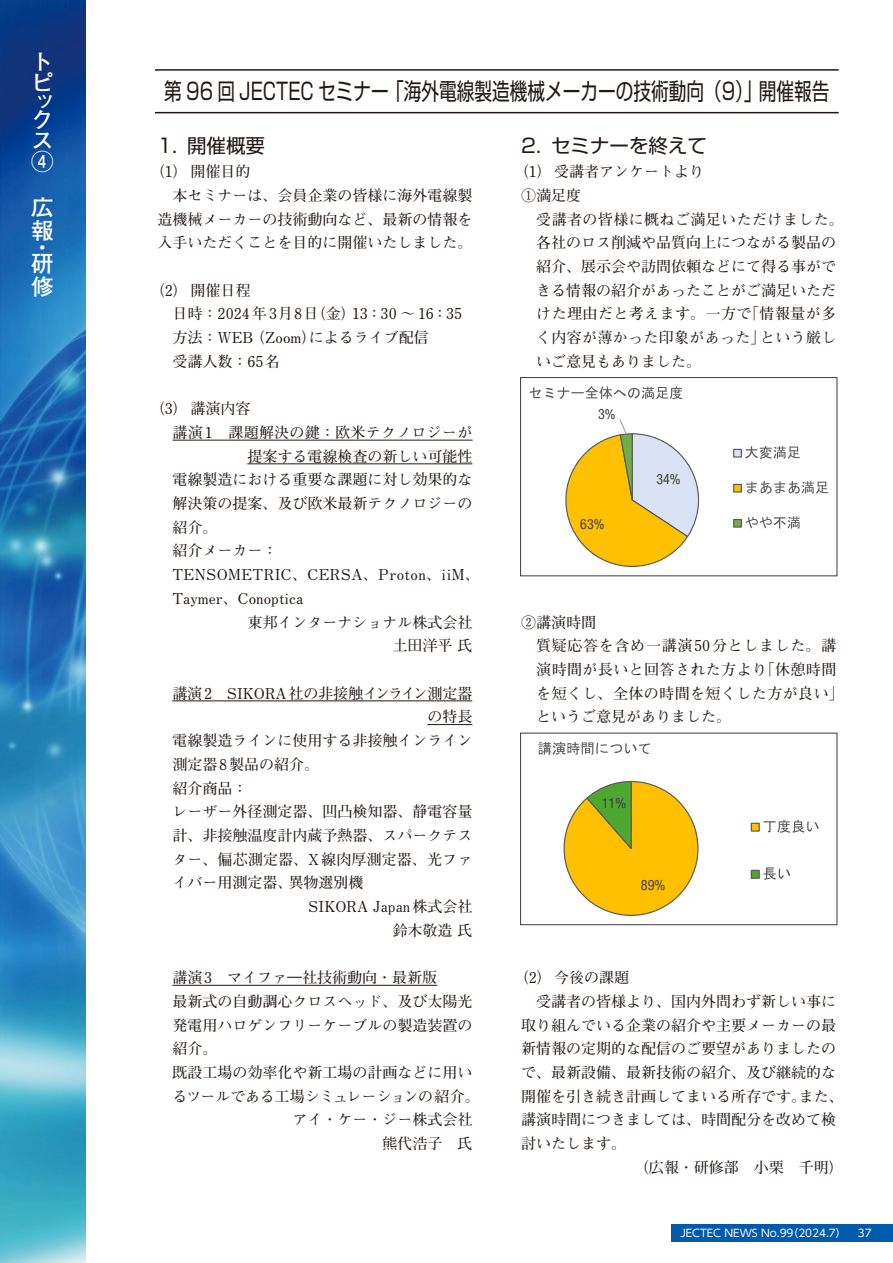
<style>
.page{position:relative;width:893px;height:1263px;background:#fff}
.page>*{position:absolute;margin:0;border:0;box-sizing:border-box;transform-origin:0 0}
.t1{font:23.25px "Shin Go Pro";color:#221815;scale:.76 1}
.t2{font:700 22.5px/23.2px "Futo Go B101 Pr 6 N";color:#fff}
.t3{font:19.5px "Shin Go Pro";color:#221815}
.t4{font:700 15px/23.7px "Futo Min A101 Pro";color:#221815}
.t5{font:700 15px/23.7px "Futo Min A101 Pro";letter-spacing:.03em;color:#221815}
.t6{font:700 15px "Futo Min A101 Pro";letter-spacing:.025em;color:#221815}
.t7{font:700 15px/23.7px "Futo Min A101 Pro";letter-spacing:.02em;color:#221815}
.t8{font:700 15px "Futo Min A101 Pro";letter-spacing:-.02em;color:#221815}
.t9{font:700 15px "Futo Min A101 Pro";letter-spacing:.045em;color:#221815}
.t10{font:condensed 14.25px "Helvetica Neue LT Std";color:#404040}
.t11{font:condensed 14.1px "Helvetica Neue LT Std";color:#404040}
.t12{font:10.5px "UD Shin Go Pro";color:#fff}
</style>
<div class="page">
<div style="left:672px;top:1225px;width:221px;height:17px;background:#005bac"></div>
<hr style="left:155px;top:69px;width:684px;height:2px;background:#221815">
<hr style="left:155px;top:112px;width:684px;height:1px;background:#221815">
<hr style="left:173px;top:440px;width:300px;height:1px;background:#221815">
<hr style="left:247px;top:463px;width:225px;height:1px;background:#221815">
<hr style="left:172px;top:700px;width:300px;height:1px;background:#221815">
<hr style="left:427px;top:724px;width:45px;height:1px;background:#221815">
<hr style="left:172px;top:985px;width:265px;height:1px;background:#221815">
<svg style="left:529px;top:386px;width:299px;height:181px"></svg>
<div style="left:520px;top:377px;width:317px;height:199px;border:1px solid #3e3a39"></div>
<svg style="left:538px;top:742px;width:281px;height:174px"></svg>
<div style="left:520px;top:733px;width:317px;height:192px;border:1px solid #3e3a39"></div>
<img style="left:0;top:0;width:85px;height:1263px">
<h2 class="t2" style="left:31px;top:50px;width:23px;line-height:21.3px">トピ</h2>
<h2 class="t2" style="left:31px;top:89px;width:23px">ッ</h2>
<h2 class="t2" style="left:31px;top:109px;width:22px;line-height:20.4px">クス</h2>
<h2 class="t2" style="left:31px;top:149px;width:24px">④</h2>
<h2 class="t2" style="left:31px;top:195px;width:23px">広報</h2>
<h2 class="t2" style="left:31px;top:235px;width:15px">・</h2>
<h2 class="t2" style="left:31px;top:251px;width:24px">研修</h2>
<h1 class="t1" style="left:164px;top:72px;width:877px">第 96 回 JECTEC セミナー「海外電線製造機械メーカーの技術動向（9）」開催報告</h1>
<h3 class="t3" style="left:187px;top:129px;width:79px">開催概要</h3>
<h3 class="t3" style="left:551px;top:129px;width:157px">セミナーを終えて</h3>
<h3 class="t3" style="left:521px;top:129px;width:21px">2.</h3>
<p class="t4" style="left:521px;top:158px;width:184px;text-indent:-8px">（）1 受講者アンケートより<br>①満足度</p>
<p class="t5" style="left:536px;top:205px;width:309px">受講者の皆様に概ねご満足いただけました。</p>
<p class="t4" style="left:536px;top:229px;width:301px">各社のロス削減や品質向上につながる製品の</p>
<p class="t4" style="left:536px;top:253px;width:301px">紹介、展示会や訪問依頼などにて得る事がで</p>
<p class="t4" style="left:536px;top:276px;width:301px">きる情報の紹介があったことがご満足いただ</p>
<p class="t4" style="left:744px;top:300px;width:94px">「情報量が多</p>
<h3 class="t3" style="left:157px;top:129px;width:21px">1.</h3>
<p class="t4" style="left:150px;top:158px;width:102px">（）1 開催目的</p>
<p class="t4" style="left:172px;top:182px;width:302px">本セミナーは、会員企業の皆様に海外電線製</p>
<p class="t4" style="left:157px;top:205px;width:317px">造機械メーカーの技術動向など、最新の情報を</p>
<p class="t4" style="left:157px;top:229px;width:317px">入手いただくことを目的に開催いたしました。</p>
<p class="t4" style="left:150px;top:276px;width:102px">（）2 開催日程</p>
<p class="t4" style="left:352px;top:300px;width:112px">13：30~16：35</p>
<p class="t4" style="left:309px;top:300px;width:121px;text-indent:-137px">日時：2024年 月3 8 （日金(<br>によるライブ配信</p>
<p class="t5" style="left:536px;top:300px;width:217px">けた理由だと考えます。一方で</p>
<p class="t4" style="left:250px;top:324px;width:68px">（Zoom）</p>
<p class="t7" style="left:536px;top:324px;width:231px">く内容が薄かった印象があった」いご意見もありました。</p>
<p class="t4" style="left:760px;top:324px;width:78px">という厳し</p>
<p class="t4" style="left:172px;top:324px;width:109px">方法：WEB<br>受講人数：65名</p>
<p class="t4" style="left:150px;top:395px;width:102px">（）3 講演内容</p>
<p class="t4" style="left:173px;top:419px;width:301px">講演 　1 課題解決の鍵：欧米テクノロジーが</p>
<p class="t4" style="left:247px;top:442px;width:227px">提案する電線検査の新しい可能性</p>
<p class="t4" style="left:172px;top:466px;width:302px">電線製造における重要な課題に対し効果的な</p>
<p class="t4" style="left:172px;top:490px;width:302px">解決策の提案、及び欧米最新テクノロジーの</p>
<p class="t4" style="left:172px;top:513px;width:46px">紹介。</p>
<p class="t4" style="left:172px;top:537px;width:106px">紹介メーカー：</p>
<p class="t6" style="left:172px;top:563px;width:309px">TENSOMETRIC、CERSA、Proton、iiM、</p>
<p class="t4" style="left:172px;top:585px;width:133px">Taymer、Conoptica</p>
<p class="t4" style="left:247px;top:608px;width:227px">東邦インターナショナル株式会社</p>
<p class="t4" style="left:392px;top:632px;width:81px">土田洋平氏</p>
<p class="t4" style="left:172px;top:679px;width:301px">講演 　2 SIKORA社の非接触インライン測定器</p>
<p class="t4" style="left:427px;top:703px;width:46px">の特長</p>
<p class="t4" style="left:172px;top:727px;width:302px">電線製造ラインに使用する非接触インライン</p>
<p class="t4" style="left:172px;top:750px;width:148px">測定器8製品の紹介。</p>
<p class="t4" style="left:172px;top:774px;width:76px">紹介商品：</p>
<p class="t4" style="left:172px;top:798px;width:302px">レーザー外径測定器、凹凸検知器、静電容量</p>
<p class="t4" style="left:172px;top:822px;width:302px">計、非接触温度計内蔵予熱器、スパークテス</p>
<p class="t4" style="left:172px;top:845px;width:302px">ター、偏芯測定器、X線肉厚測定器、光ファ</p>
<p class="t4" style="left:289px;top:869px;width:76px">異物選別機</p>
<p class="t11" style="left:598px;top:406px;width:19px">3%</p>
<p class="t11" style="left:656px;top:470px;width:26px">34%</p>
<p class="t11" style="left:580px;top:516px;width:26px">63%</p>
<p class="t4" style="left:521px;top:608px;width:76px">②講演時間</p>
<p class="t9" style="left:536px;top:634px;width:301px">質疑応答を含め一講演50分としました。講</p>
<p class="t4" style="left:760px;top:656px;width:78px">「休憩時間</p>
<p class="t5" style="left:536px;top:656px;width:309px">演時間が長いと回答された方より<br>を短くし、全体の時間を短くした方が良い「というご意見がありました。</p>
<p class="t10" style="left:602px;top:795px;width:26px">11%</p>
<p class="t4" style="left:172px;top:869px;width:121px">イバー用測定器、</p>
<p class="t10" style="left:641px;top:877px;width:26px">89%</p>
<p class="t4" style="left:308px;top:893px;width:166px;text-align:right">SIKORA Japan株式会社鈴木敬造氏</p>
<p class="t4" style="left:172px;top:964px;width:266px">講演 　3 マイファ―社技術動向・最新版</p>
<p class="t4" style="left:172px;top:987px;width:302px">最新式の自動調心クロスヘッド、及び太陽光</p>
<p class="t4" style="left:172px;top:1011px;width:302px">発電用ハロゲンフリーケーブルの製造装置の</p>
<p class="t4" style="left:172px;top:1035px;width:46px">紹介。</p>
<p class="t4" style="left:172px;top:1059px;width:302px">既設工場の効率化や新工場の計画などに用い</p>
<p class="t8" style="left:172px;top:1084px;width:309px">るツールである工場シミュレーションの紹介。</p>
<p class="t4" style="left:292px;top:1106px;width:182px">アイ・ケー・ジー株式会社</p>
<p class="t4" style="left:382px;top:1130px;width:92px">熊代浩子　氏</p>
<p class="t4" style="left:514px;top:964px;width:117px">（）2 今後の課題</p>
<p class="t4" style="left:536px;top:987px;width:301px">受講者の皆様より、国内外問わず新しい事に</p>
<p class="t4" style="left:521px;top:1011px;width:316px">取り組んでいる企業の紹介や主要メーカーの最</p>
<p class="t4" style="left:521px;top:1035px;width:316px">新情報の定期的な配信のご要望がありましたの</p>
<p class="t4" style="left:521px;top:1059px;width:316px">で、最新設備、最新技術の紹介、及び継続的な</p>
<p class="t4" style="left:799px;top:1082px;width:46px">また、</p>
<p class="t4" style="left:521px;top:1082px;width:286px">開催を引き続き計画してまいる所存です。</p>
<p class="t4" style="left:521px;top:1106px;width:316px">講演時間につきましては、時間配分を改めて検</p>
<p class="t4" style="left:521px;top:1130px;width:106px">討いたします。</p>
<p class="t4" style="left:634px;top:1153px;width:211px">（広報・研修部　小栗　千明(</p>
<p class="t12" style="left:788px;top:1225px;width:60px">)2024.7(</p>
<p class="t12" style="left:680px;top:1225px;width:115px">JECTEC NEWS No.99</p>
<p class="t12" style="left:858px;top:1225px;width:15px">37</p>
</div>
